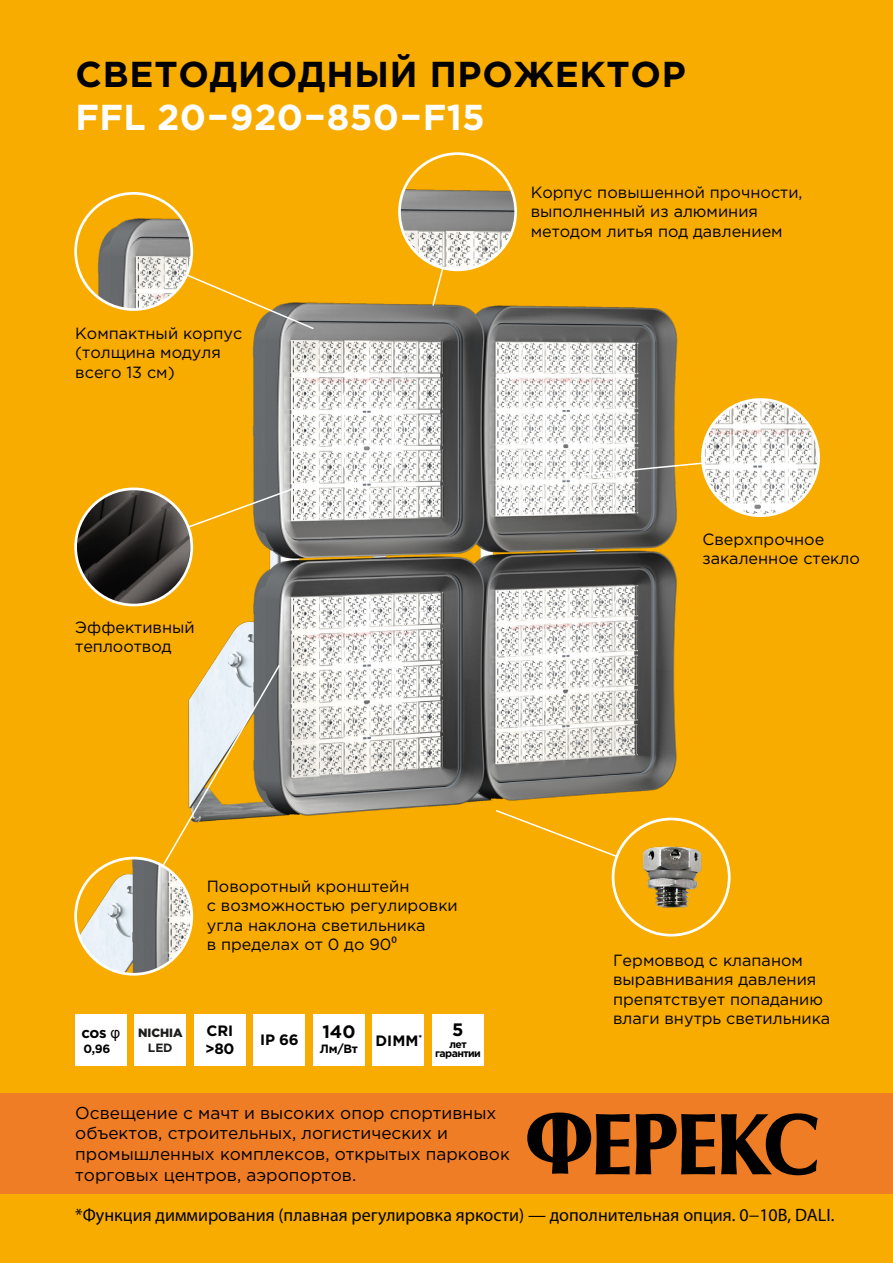
<style>
.page{position:relative;width:893px;height:1263px;background:#f8ac00}
.page>*{position:absolute;margin:0;border:0;box-sizing:border-box;transform-origin:0 0}
.t1{font:700 36px "Gotham Pro";letter-spacing:.02em;color:#010101}
.t2{font:700 36px "Gotham Pro";letter-spacing:.01em;color:#fff}
.t3{font:18px "Myriad Pro";color:#010101}
.t4{font:700 18px "Gotham Pro";color:#010101}
.t5{font:17.25px/20.7px "Gotham Pro";color:#010101}
.t6{font:16.2px/19.5px "Gotham Pro";color:#010101}
.t7{font:700 15px/18px "Gotham Pro";letter-spacing:-.005em;color:#010101}
.t8{font:700 12px "Gotham Pro";color:#010101}
.t9{font:900 12px "Gotham Pro";letter-spacing:-.005em;color:#1d1d1b}
.t10{font:700 12px "Gotham Pro";color:#1d1d1b}
.t11{font:700 10.5px/9.8px "Gotham Pro";letter-spacing:-.055em;color:#010101;text-align:center}
.s1{font-family:"Myriad Pro"}
.s2{font-family:"Arial";font-weight:400}
</style>
<div class="page">
<div style="left:0;top:1094px;width:893px;height:100px;background:#ef7d25"></div>
<svg style="left:527px;top:1112px;width:291px;height:63px"></svg>
<div style="left:75px;top:1014px;width:51px;height:51px;background:#fff"></div>
<div style="left:135px;top:1014px;width:51px;height:51px;background:#fff"></div>
<div style="left:254px;top:1014px;width:51px;height:51px;background:#fff"></div>
<div style="left:194px;top:1014px;width:51px;height:51px;background:#fff"></div>
<div style="left:313px;top:1014px;width:51px;height:51px;background:#fff"></div>
<div style="left:432px;top:1014px;width:51px;height:51px;background:#fff"></div>
<div style="left:373px;top:1014px;width:51px;height:51px;background:#fff"></div>
<img style="left:147px;top:266px;width:600px;height:550px">
<svg style="left:141px;top:249px;width:174px;height:81px"></svg>
<svg style="left:147px;top:487px;width:148px;height:62px"></svg>
<svg style="left:132px;top:663px;width:149px;height:255px"></svg>
<svg style="left:494px;top:809px;width:125px;height:43px"></svg>
<svg style="left:578px;top:456px;width:126px;height:21px"></svg>
<svg style="left:431px;top:264px;width:28px;height:43px"></svg>
<img style="left:601px;top:810px;width:140px;height:127px">
<img style="left:76px;top:193px;width:116px;height:116px;border-radius:58px">
<img style="left:399px;top:154px;width:117px;height:116px;border-radius:58px">
<img style="left:702px;top:399px;width:117px;height:117px;border-radius:58px">
<img style="left:76px;top:858px;width:116px;height:116px;border-radius:58px">
<div style="left:74px;top:192px;width:119px;height:119px;border:3px solid #fff;border-radius:50%"></div>
<div style="left:398px;top:152px;width:119px;height:119px;border:3px solid #fff;border-radius:50%"></div>
<div style="left:701px;top:398px;width:119px;height:119px;border:3px solid #fff;border-radius:50%"></div>
<div style="left:612px;top:818px;width:119px;height:118px;border:3px solid #fff;border-radius:50%"></div>
<div style="left:74px;top:857px;width:119px;height:118px;border:3px solid #fff;border-radius:50%"></div>
<img style="left:76px;top:489px;width:116px;height:116px;border-radius:58px">
<div style="left:74px;top:487px;width:119px;height:119px;border:3px solid #fff;border-radius:50%"></div>
<h1 class="t1" style="left:76px;top:53px;width:612px">СВЕТОДИОДНЫЙ ПРОЖЕКТОР</h1>
<h1 class="t2" style="left:76px;top:96px;width:411px">FFL 20−920−850−F15</h1>
<p class="t6" style="left:75px;top:323px;width:169px">Компактный корпус (толщина модуля всего 13 см)</p>
<p class="t6" style="left:75px;top:617px;width:121px">Эффективный теплоотвод</p>
<p class="t6" style="left:531px;top:182px;width:273px">Корпус повышенной прочности, выполненный из алюминия методом литья под давлением</p>
<p class="t6" style="left:702px;top:529px;width:159px">Сверхпрочное закаленное стекло</p>
<p class="t6" style="left:207px;top:876px;width:252px">Поворотный кронштейн<br>с возможностью регулировки угла наклона светильника<br>в пределах от 0 до 90<span class="s1">0</span></p>
<p class="t7" style="left:81px;top:1023px;width:40px">cos <span class="s2">φ</span></p>
<p class="t8" style="left:84px;top:1041px;width:28px">0,96</p>
<p class="t9" style="left:138px;top:1026px;width:46px">NICHIA</p>
<p class="t10" style="left:148px;top:1040px;width:26px">LED</p>
<p class="t7" style="left:205px;top:1022px;width:31px">CRI &gt;80</p>
<p class="t4" style="left:322px;top:1021px;width:35px">140</p>
<p class="t7" style="left:260px;top:1031px;width:40px">IP 66</p>
<p class="t8" style="left:320px;top:1041px;width:39px">Лм/Вт</p>
<p class="t7" style="left:376px;top:1031px;width:48px">DIMM<sup>*</sup></p>
<p class="t4" style="left:452px;top:1019px;width:13px">5</p>
<p class="t11" style="left:435px;top:1039px;width:47px">лет гарантии</p>
<p class="t6" style="left:613px;top:950px;width:219px">Гермоввод с клапаном выравнивания давления препятствует попаданию влаги внутрь светильника</p>
<p class="t5" style="left:75px;top:1102px;width:436px">Освещение с мачт и высоких опор спортивных объектов, строительных, логистических и промышленных комплексов, открытых парковок торговых центров, аэропортов.</p>
<p class="t3" style="left:75px;top:1203px;width:761px">*Функция диммирования (плавная регулировка яркости) — дополнительная опция. 0−10В, DALI.</p>
</div>
